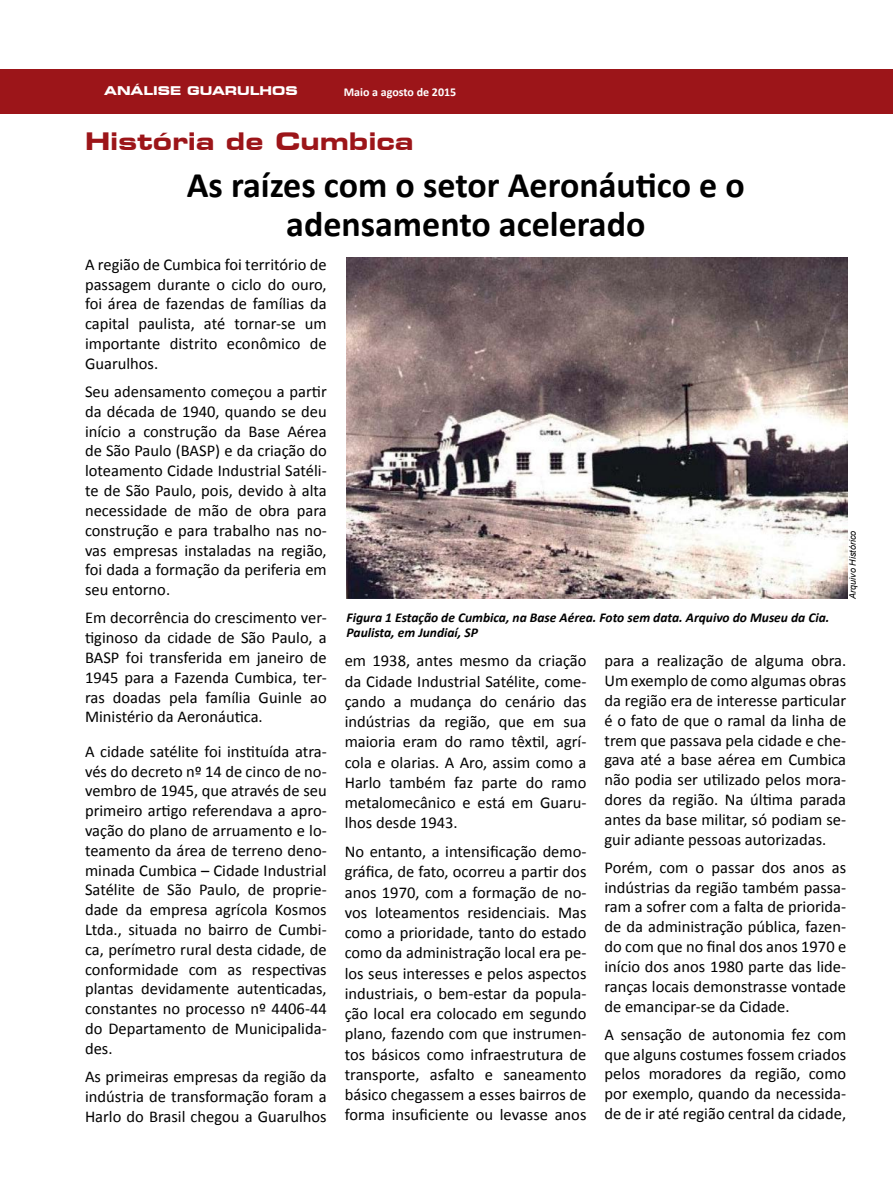
<style>
.page{position:relative;width:893px;height:1191px;background:#fff}
.page>*{position:absolute;margin:0;border:0;box-sizing:border-box;transform-origin:0 0}
.t1{font:700 36px/39px "Calibri";color:#000;text-align:center}
.t2{font:700 expanded 24px "Square 721 BT";color:#9c1519}
.t3{font:16.5px/19.8px "Calibri";color:#000;text-align:justify}
.t4{font:italic 700 13.5px/15px "Calibri";color:#000}
.t5{font:700 12px "Calibri";color:#fff}
.t6{font:700 expanded 12px "Square 721 BT";color:#fff}
.t7{font:italic 9px "Arial";color:#000}
</style>
<div class="page">
<div style="left:0;top:69px;width:893px;height:44px;background:#9c1519"></div>
<img style="left:347px;top:257px;width:500px;height:341px">
<p class="t6" style="left:104px;top:84px;width:195px">ANÁLISE GUARULHOS</p>
<p class="t5" style="left:344px;top:84px;width:114px">Maio a agosto de 2015</p>
<h2 class="t2" style="left:85px;top:127px;width:330px">História de Cumbica</h2>
<h1 class="t1" style="left:187px;top:166px;width:560px">As raízes com o setor Aeronáutico e o adensamento acelerado</h1>
<p class="t3" style="left:85px;top:254px;width:243px">A região de Cumbica foi território de passagem durante o ciclo do ouro, foi área de fazendas de famílias da capital paulista, até tornar-se um importante distrito econômico de Guarulhos.</p>
<p class="t3" style="left:85px;top:382px;width:243px">Seu adensamento começou a partir da década de 1940, quando se deu início a construção da Base Aérea de São Paulo (BASP) e da criação do loteamento Cidade Industrial Satéli&shy;te de São Paulo, pois, devido à alta necessidade de mão de obra para construção e para trabalho nas no&shy;vas empresas instaladas na região, foi dada a formação da periferia em seu entorno.</p>
<p class="t3" style="left:85px;top:608px;width:243px">Em decorrência do crescimento ver&shy;tiginoso da cidade de São Paulo, a BASP foi transferida em janeiro de 1945 para a Fazenda Cumbica, ter&shy;ras doadas pela família Guinle ao Ministério da Aeronáutica.</p>
<p class="t4" style="left:347px;top:609px;width:484px">Figura 1 Estação de Cumbica, na Base Aérea. Foto sem data. Arquivo do Museu da Cia.<br>Paulista, em Jundiaí, SP</p>
<p class="t3" style="left:85px;top:741px;width:243px">A cidade satélite foi instituída atra&shy;vés do decreto nº 14 de cinco de no&shy;vembro de 1945, que através de seu primeiro artigo referendava a apro&shy;vação do plano de arruamento e lo&shy;teamento da área de terreno deno&shy;minada Cumbica – Cidade Industrial Satélite de São Paulo, de proprie&shy;dade da empresa agrícola Kosmos Ltda., situada no bairro de Cumbi&shy;ca, perímetro rural desta cidade, de conformidade com as respectivas plantas devidamente autenticadas, constantes no processo nº 4406-44 do Departamento de Municipalida&shy;des.</p>
<p class="t3" style="left:85px;top:1066px;width:243px">As primeiras empresas da região da indústria de transformação foram a Harlo do Brasil chegou a Guarulhos</p>
<p class="t7" style="left:847px;top:598px;width:70px;rotate:-90deg">Arquivo Histórico</p>
<p class="t3" style="left:604px;top:651px;width:243px">para a realização de alguma obra.<br>Um exemplo de como algumas obras da região era de interesse particular é o fato de que o ramal da linha de trem que passava pela cidade e che&shy;gava até a base aérea em Cumbica não podia ser utilizado pelos mora&shy;dores da região. Na última parada antes da base militar, só podiam se&shy;guir adiante pessoas autorizadas.</p>
<p class="t3" style="left:604px;top:857px;width:243px">Porém, com o passar dos anos as indústrias da região também passa&shy;ram a sofrer com a falta de priorida&shy;de da administração pública, fazen&shy;do com que no final dos anos 1970 e início dos anos 1980 parte das lide&shy;ranças locais demonstrasse vontade de emancipar-se da Cidade.</p>
<p class="t3" style="left:604px;top:1024px;width:243px">A sensação de autonomia fez com que alguns costumes fossem criados pelos moradores da região, como por exemplo, quando da necessida&shy;de de ir até região central da cidade,</p>
<p class="t3" style="left:345px;top:651px;width:243px;line-height:20.2px">em 1938, antes mesmo da criação da Cidade Industrial Satélite, come&shy;çando a mudança do cenário das indústrias da região, que em sua maioria eram do ramo têxtil, agrí&shy;cola e olarias. A Aro, assim como a Harlo também faz parte do ramo metalomecânico e está em Guaru&shy;lhos desde 1943.</p>
<p class="t3" style="left:345px;top:841px;width:243px;line-height:20.2px">No entanto, a intensificação demo&shy;gráfica, de fato, ocorreu a partir dos anos 1970, com a formação de no&shy;vos loteamentos residenciais. Mas como a prioridade, tanto do estado como da administração local era pe&shy;los seus interesses e pelos aspectos industriais, o bem-estar da popula&shy;ção local era colocado em segundo plano, fazendo com que instrumen&shy;tos básicos como infraestrutura de transporte, asfalto e saneamento básico chegassem a esses bairros de forma insuficiente ou levasse anos</p>
</div>
